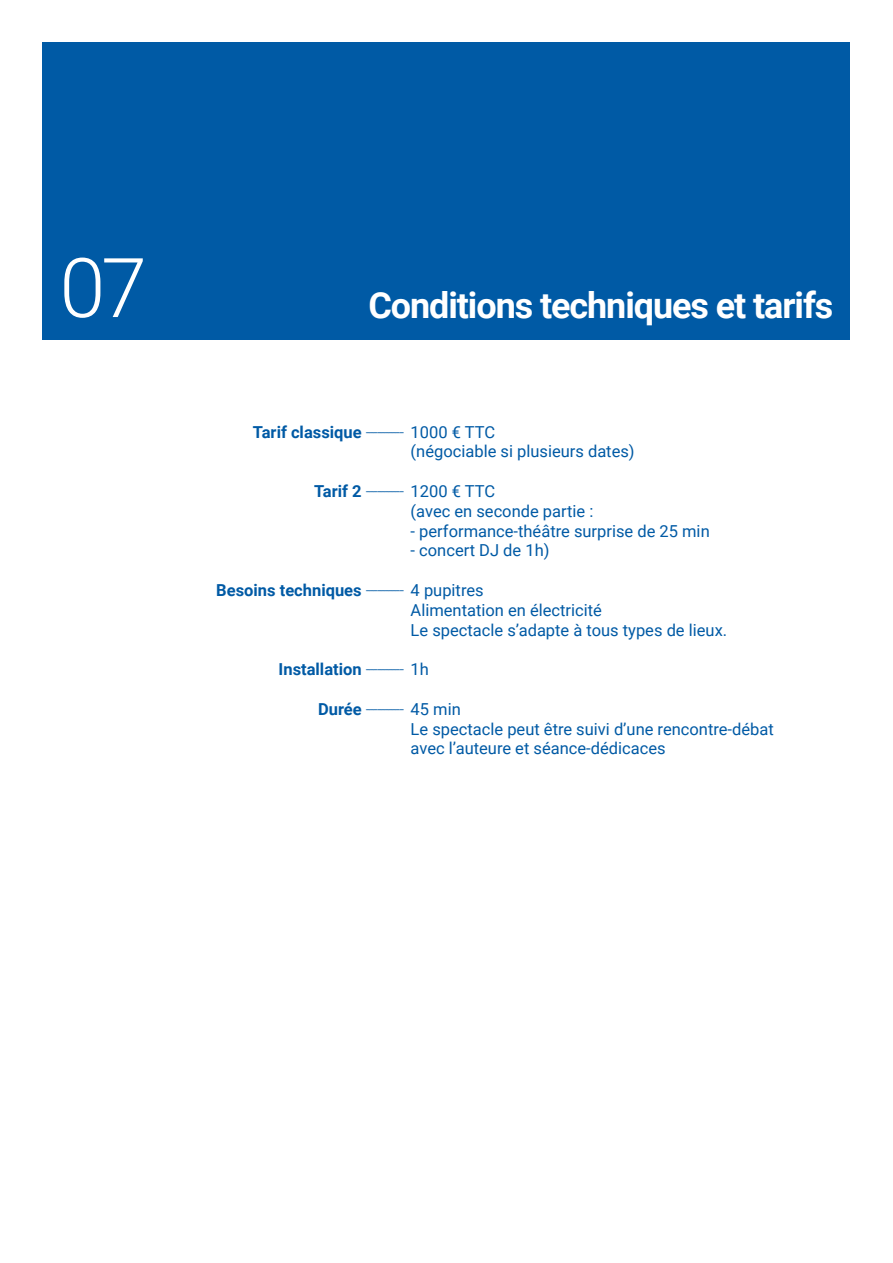
<style>
.page{position:relative;width:893px;height:1263px;background:#fff}
.page>*{position:absolute;margin:0;border:0;box-sizing:border-box;transform-origin:0 0}
.t1{font:300 82.5px "Roboto";color:#fff}
.t2{font:700 36px "Roboto";letter-spacing:-.03em;color:#fff}
.t3{font:16.5px/19.8px "Roboto";color:#005aa5}
.t4{font:700 16.5px "Roboto";color:#005aa5}
.s1{font-weight:700}
.s2{font-weight:300}
.s3{font-weight:400}
</style>
<div class="page">
<div style="left:43px;top:43px;width:807px;height:297px;background:#005aa5"></div>
<h1 class="t1" style="left:60px;top:230px;width:89px">07</h1>
<h2 class="t2" style="left:368px;top:280px;width:466px">Conditions techniques et tarifs</h2>
<p class="t3" style="left:411px;top:421px;width:226px;text-indent:-158px"><span class="s1">Tarif classique</span> <span class="s2">----------</span> 1000 € TTC<br>(négociable si plusieurs dates)</p>
<p class="t3" style="left:411px;top:481px;width:184px;text-indent:-97px"><span class="s1">Tarif 2</span> <span class="s2">----------</span> 1200 € TTC<br>(avec en seconde partie :</p>
<p class="t3" style="left:411px;top:520px;width:301px">- performance-théâtre surprise de 25 min</p>
<p class="t3" style="left:411px;top:540px;width:140px">- concert DJ de 1h)</p>
<p class="t3" style="left:411px;top:580px;width:318px;text-indent:-194px"><span class="s1">Besoins techniques</span> <span class="s2">----------</span> 4 pupitres<br>Alimentation en électricité<br>Le spectacle s’adapte à tous types de lieux.</p>
<p class="t4" style="left:279px;top:658px;width:152px">Installation <span class="s2">----------</span> <span class="s3">1h</span></p>
<p class="t3" style="left:411px;top:698px;width:365px;text-indent:-93px"><span class="s1">Durée</span> <span class="s2">----------</span> 45 min<br>Le spectacle peut être suivi d’une rencontre-débat avec l’auteure et séance-dédicaces</p>
</div>
